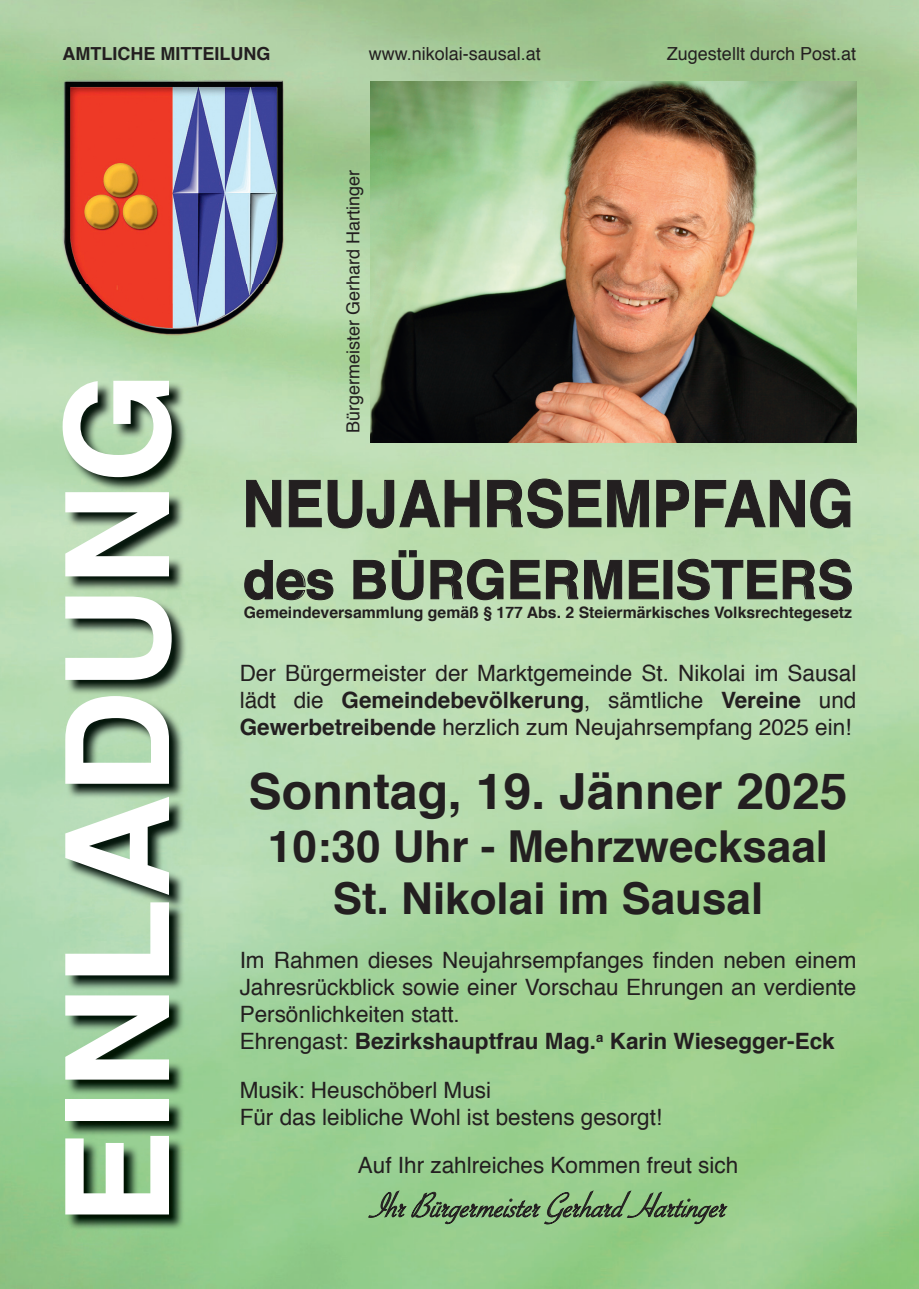
<style>
.page{position:relative;width:919px;height:1289px;background:#fff}
.page>*{position:absolute;margin:0;border:0;box-sizing:border-box;transform-origin:0 0}
.t1{font:700 144px "Helvetica";color:#fff}
.t2{font:700 64.35px "Helvetica";color:#231f20;scale:.91 1}
.t3{font:700 53.25px "Helvetica";color:#231f20}
.t4{font:700 49.8px "Helvetica";color:#231f20}
.t5{font:700 43.95px/52.8px "Helvetica";color:#231f20;text-align:center}
.t6{font:italic 36.6px "Savoye Let Plain";color:#231f20}
.t7{font:22.5px/27px "Helvetica";color:#231f20}
.t8{font:18px "Helvetica";color:#231f20}
.t9{font:700 18px "Helvetica";color:#231f20}
.t10{font:700 15.9px "Helvetica";color:#231f20}
.s1{font-weight:700}
</style>
<div class="page">
<img style="left:0;top:0;width:918px;height:1288px">
<img style="left:64px;top:382px;width:123px;height:847px">
<img style="left:370px;top:82px;width:486px;height:360px">
<img style="left:54px;top:76px;width:234px;height:261px">
<svg style="left:246px;top:479px;width:35px;height:48px;background:#a6c19e"></svg>
<svg style="left:288px;top:479px;width:191px;height:49px;background:#abc8a0"></svg>
<svg style="left:487px;top:478px;width:114px;height:50px;background:#a8c49c"></svg>
<svg style="left:607px;top:479px;width:42px;height:48px;background:#a0ba95"></svg>
<svg style="left:656px;top:478px;width:194px;height:50px;background:#aac6a0"></svg>
<svg style="left:244px;top:559px;width:89px;height:41px;background:#a9c4a1"></svg>
<svg style="left:353px;top:550px;width:71px;height:50px;background:#a9c49e"></svg>
<svg style="left:430px;top:558px;width:73px;height:42px;background:#a7c29b"></svg>
<svg style="left:510px;top:559px;width:112px;height:40px;background:#a5bf9a"></svg>
<svg style="left:628px;top:559px;width:31px;height:40px"></svg>
<svg style="left:676px;top:558px;width:176px;height:42px;background:#a7c49f"></svg>
<svg style="left:367px;top:1189px;width:365px;height:35px;background:#80ac76"></svg>
<p class="t9" style="left:63px;top:39px;width:209px">AMTLICHE MITTEILUNG</p>
<p class="t8" style="left:369px;top:40px;width:174px">www.nikolai-sausal.at</p>
<p class="t8" style="left:667px;top:40px;width:191px">Zugestellt durch Post.at</p>
<h1 class="t1" style="left:2px;top:1225px;width:856px;rotate:-90deg">EINLADUNG</h1>
<p class="t8" style="left:339px;top:433px;width:265px;rotate:-90deg">Bürgermeister Gerhard Hartinger</p>
<h2 class="t2" style="left:242px;top:452px;width:673px">NEUJAHRSEMPFANG</h2>
<h3 class="t3" style="left:243px;top:537px;width:611px">des BÜRGERMEISTERS</h3>
<p class="t10" style="left:244px;top:599px;width:609px">Gemeindeversammlung gemäß § 177 Abs. 2 Steiermärkisches Volksrechtegesetz</p>
<p class="t7" style="left:240px;top:660px;width:618px;text-align:justify">Der Bürgermeister der Marktgemeinde St. Nikolai im Sausal lädt die <span class="s1">Gemeindebevölkerung</span>, sämtliche <span class="s1">Vereine</span> und <span class="s1">Gewerbetreibende</span> herzlich zum Neujahrsempfang 2025 ein!</p>
<h3 class="t4" style="left:248px;top:751px;width:600px">Sonntag, 19. Jänner 2025</h3>
<h3 class="t5" style="left:268px;top:820px;width:561px">10:30 Uhr - Mehrzwecksaal<br>St. Nikolai im Sausal</h3>
<p class="t7" style="left:240px;top:947px;width:618px">Im Rahmen dieses Neujahrsempfanges finden neben einem Jahresrückblick sowie einer Vorschau Ehrungen an verdiente Persönlichkeiten statt.<br>Ehrengast: <span class="s1">Bezirkshauptfrau Mag.</span><sup>a</sup> <span class="s1">Karin Wiesegger-Eck</span></p>
<p class="t7" style="left:240px;top:1076px;width:424px">Musik: Heuschöberl Musi<br>Für das leibliche Wohl ist bestens gesorgt!</p>
<p class="t7" style="left:358px;top:1151px;width:382px">Auf Ihr zahlreiches Kommen freut sich</p>
<h3 class="t6" style="left:370px;top:1181px;width:370px">IhrBürgermeisterGerhardHartinger</h3>
</div>
